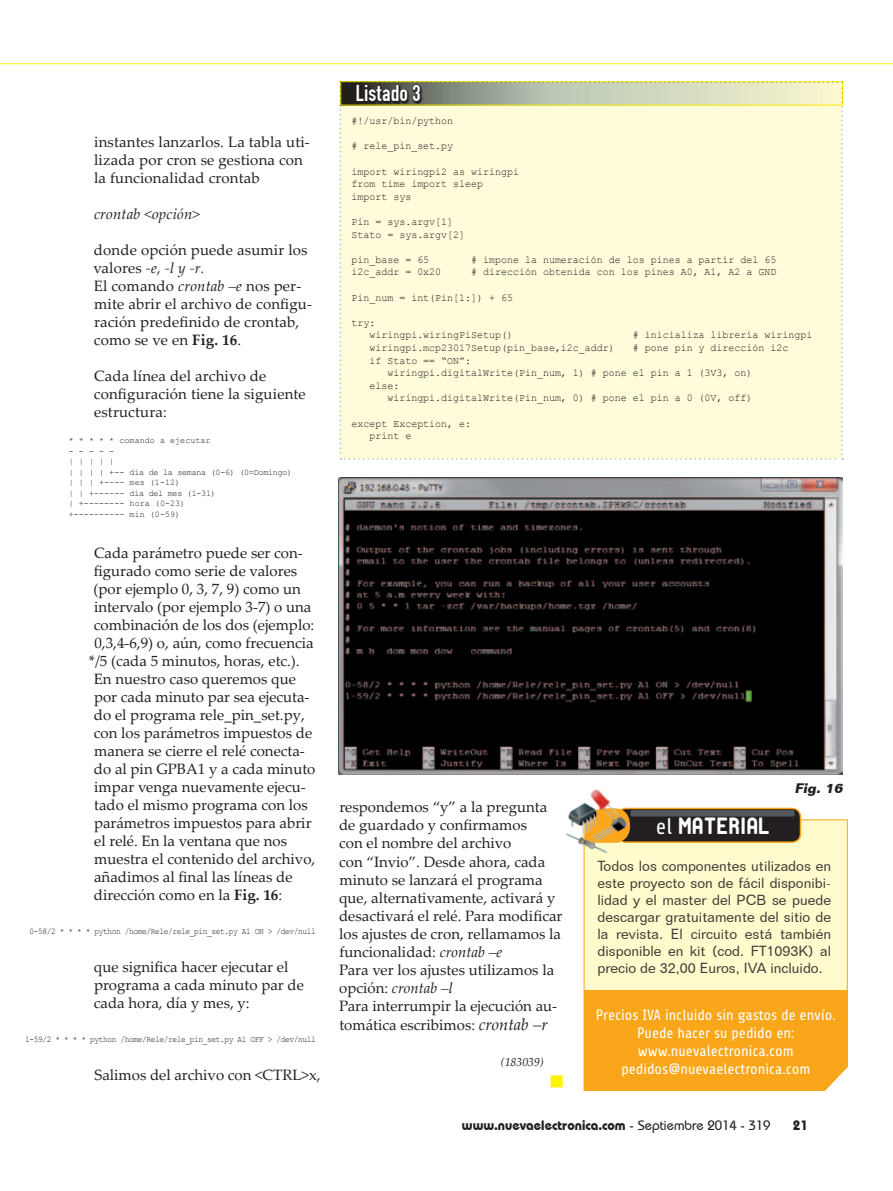
<style>
.page{position:relative;width:893px;height:1191px;background:#fff}
.page>*{position:absolute;margin:0;border:0;box-sizing:border-box;transform-origin:0 0}
.t1{font:24px "DIN 1451 Engschrift Regular";color:#fff}
.t2{font:22.5px "PTF NORDIC Round";color:#fff}
.t3{font:15px/18px "Palatino Linotype";color:#231f20}
.t4{font:15px/18px "Share";color:#fff;text-align:center}
.t5{font:italic 15px "Palatino Linotype";letter-spacing:.01em;color:#231f20}
.t6{font:14.25px/17.1px "Folio BT";color:#231f20;text-align:justify}
.t7{font:700 13.5px "Bauhaus IT Cby BT";color:#231f20}
.t8{font:italic 700 13.5px "Folio BT";color:#231f20}
.t9{font:italic 12px "Palatino Linotype";color:#231f20}
.t10{font:10.5px/12.6px "Courier New";color:#231f20;scale:.95 1}
.t11{font:8.7px/10.5px "Courier New";letter-spacing:-.025em;color:#231f20;scale:.95 1}
.t12{font:8.7px "Courier New";letter-spacing:-.05em;color:#231f20;scale:.9 1}
.t13{font:8.7px "Courier New";letter-spacing:.01em;color:#231f20;scale:.95 1}
.s1{font-style:italic}
.s2{font-weight:700}
.s3{font-style:italic;font-size:16.5px}
.s4{font-family:"Share"}
.s5{font-weight:500}
</style>
<div class="page">
<hr style="left:0;top:63px;width:893px;height:1px;background:#fff200">
<div style="left:340px;top:81px;width:503px;height:378px;background:#fffcdb"></div>
<img style="left:339px;top:477px;width:504px;height:298px">
<div style="left:584px;top:819px;width:264px;height:272px;background:#fffbcc;border:1px solid #faa61a"></div>
<div style="left:584px;top:990px;width:264px;height:101px;background:#faa61a"></div>
<div style="left:617px;top:808px;width:183px;height:34px;background:#231f20;border-radius:9px"></div>
<div style="left:617px;top:807px;width:184px;height:36px;border:2px solid #faa61a;border-radius:9px"></div>
<div style="left:631px;top:810px;width:164px;height:6px;background:#53585d;border-radius:2px"></div>
<img style="left:566px;top:789px;width:63px;height:65px">
<svg style="left:816px;top:1067px;width:32px;height:25px"></svg>
<p class="t3" style="left:94px;top:132px;width:217px">instantes lanzarlos. La tabla uti&shy;lizada por cron se gestiona con la funcionalidad crontab</p>
<p class="t5" style="left:94px;top:203px;width:107px">crontab &lt;opción&gt;</p>
<p class="t3" style="left:93px;top:240px;width:220px">donde opción puede asumir los valores <span class="s1">-e, -l y -r.<br></span>El comando <span class="s1">crontab –e</span> nos per&shy;mite abrir el archivo de configu&shy;ración predefinido de crontab, como se ve en <span class="s2">Fig. 16</span>.</p>
<p class="t3" style="left:94px;top:366px;width:213px">Cada línea del archivo de configuración tiene la siguiente estructura:</p>
<p class="t13" style="left:69px;top:435px;width:151px">* * * * * comando a ejecutar</p>
<p class="t11" style="left:69px;top:445px;width:237px">- - - - -<br>| | | | |<br>| | | | +-- día de la semana (0-6) (0=Domingo) | | | +---- mes (1-12)<br>| | +------ día del mes (1-31)<br>| +-------- hora (0-23)<br>+---------- min (0-59)</p>
<p class="t3" style="left:94px;top:543px;width:210px">Cada parámetro puede ser con-</p>
<p class="t3" style="left:94px;top:561px;width:205px">figurado como serie de valores</p>
<p class="t3" style="left:94px;top:579px;width:209px">(por ejemplo 0, 3, 7, 9) como un</p>
<p class="t3" style="left:94px;top:597px;width:219px">intervalo (por ejemplo 3-7) o una</p>
<p class="t3" style="left:94px;top:615px;width:222px">combinación de los dos (ejemplo:</p>
<p class="t3" style="left:94px;top:633px;width:221px">0,3,4-6,9) o, aún, como frecuencia</p>
<p class="t3" style="left:89px;top:651px;width:212px">*/5 (cada 5 minutos, horas, etc.).</p>
<p class="t3" style="left:94px;top:669px;width:204px">En nuestro caso queremos que</p>
<p class="t3" style="left:94px;top:687px;width:217px">por cada minuto par sea ejecuta-</p>
<p class="t3" style="left:94px;top:705px;width:212px">do el programa rele_pin_set.py,</p>
<p class="t3" style="left:94px;top:723px;width:220px">con los parámetros impuestos de</p>
<p class="t3" style="left:94px;top:741px;width:212px">manera se cierre el relé conecta-</p>
<p class="t3" style="left:94px;top:759px;width:223px">do al pin GPBA1 y a cada minuto</p>
<p class="t3" style="left:94px;top:777px;width:213px">impar venga nuevamente ejecu-</p>
<p class="t3" style="left:94px;top:795px;width:215px">tado el mismo programa con los</p>
<p class="t3" style="left:94px;top:813px;width:219px">parámetros impuestos para abrir</p>
<p class="t3" style="left:94px;top:831px;width:194px">el relé. En la ventana que nos</p>
<p class="t3" style="left:94px;top:849px;width:223px">muestra el contenido del archivo,</p>
<p class="t3" style="left:94px;top:867px;width:200px">añadimos al final las líneas de</p>
<p class="t3" style="left:94px;top:885px;width:190px">dirección como en la <span class="s2">Fig. 16</span>:</p>
<p class="t12" style="left:30px;top:925px;width:320px">0-58/2 * * * * python /home/Rele/rele_pin_set.py A1 ON &gt; /dev/null</p>
<p class="t3" style="left:94px;top:957px;width:212px">que significa hacer ejecutar el programa a cada minuto par de cada hora, día y mes, y:</p>
<p class="t12" style="left:25px;top:1033px;width:324px">1-59/2 * * * * python /home/Rele/rele_pin_set.py A1 OFF &gt; /dev/null</p>
<p class="t3" style="left:94px;top:1065px;width:228px">Salimos del archivo con &lt;CTRL&gt;x,</p>
<h1 class="t1" style="left:356px;top:79px;width:67px">Listado 3</h1>
<p class="t10" style="left:351px;top:114px;width:109px">#!/usr/bin/python</p>
<p class="t10" style="left:351px;top:139px;width:109px"># rele_pin_set.py</p>
<p class="t10" style="left:351px;top:165px;width:178px">import wiringpi2 as wiringpi from time import sleep import sys</p>
<p class="t10" style="left:351px;top:215px;width:121px">Pin = sys.argv[1]<br>Stato = sys.argv[2]</p>
<p class="t10" style="left:351px;top:253px;width:83px">pin_base = 65</p>
<p class="t10" style="left:471px;top:253px;width:323px"># impone la numeración de los pines a partír del 65</p>
<p class="t10" style="left:351px;top:265px;width:96px">i2c_addr = 0x20</p>
<p class="t10" style="left:471px;top:265px;width:323px"># dirección obtenida con los pines A0, A1, A2 a GND</p>
<p class="t10" style="left:351px;top:291px;width:172px">Pin_num = int(Pin[1:]) + 65</p>
<p class="t10" style="left:369px;top:316px;width:153px;text-indent:-18px">try: wiringpi.wiringPiSetup()</p>
<p class="t10" style="left:633px;top:328px;width:190px"># inicializa librería wiringpi</p>
<p class="t10" style="left:369px;top:341px;width:260px">wiringpi.mcp23017Setup(pin_base,i2c_addr)</p>
<p class="t10" style="left:633px;top:341px;width:165px"># pone pin y dirección i2c</p>
<p class="t10" style="left:369px;top:354px;width:109px">if Stato == “ON”:</p>
<p class="t10" style="left:387px;top:366px;width:386px">wiringpi.digitalWrite(Pin_num, 1) # pone el pin a 1 (3V3, on)</p>
<p class="t10" style="left:369px;top:379px;width:33px">else:</p>
<p class="t10" style="left:387px;top:391px;width:386px">wiringpi.digitalWrite(Pin_num, 0) # pone el pin a 0 (0V, off)</p>
<p class="t10" style="left:369px;top:417px;width:109px;text-indent:-18px">except Exception, e: print e</p>
<p class="t3" style="left:339px;top:797px;width:225px">respondemos “y” a la pregunta de guardado y confirmamos<br>con el nombre del archivo<br>con “Invio”. Desde ahora, cada minuto se lanzará el programa que, alternativamente, activará y desactivará el relé. Para modificar los ajustes de cron, rellamamos la funcionalidad: <span class="s1">crontab –e<br></span>Para ver los ajustes utilizamos la opción: <span class="s1">crontab –l<br></span>Para interrumpir la ejecución au-</p>
<p class="t3" style="left:339px;top:1015px;width:210px">tomática escribimos: <span class="s3">crontab –r</span></p>
<p class="t9" style="left:501px;top:1053px;width:45px">(183039)</p>
<h2 class="t2" style="left:656px;top:814px;width:116px"><span class="s4">el</span> MATERIAL</h2>
<p class="t8" style="left:794px;top:780px;width:53px">Fig. 16</p>
<p class="t6" style="left:597px;top:857px;width:235px">Todos los componentes utilizados en este proyecto son de fácil disponibi&shy;lidad y el master del PCB se puede descargar gratuitamente del sitio de la revista. El circuito está también disponible en kit (cod. FT1093K) al precio de 32,00 Euros, IVA incluido.</p>
<p class="t4" style="left:596px;top:1005px;width:241px">Precios IVA incluido sin gastos de envío.<br>Puede hacer su pedido en: www.nuevalectronica.com pedidos@nuevaelectronica.com</p>
<p class="t7" style="left:462px;top:1117px;width:310px">www.nuevaelectronica.com <span class="s5">- Septiembre 2014 - 319</span></p>
<p class="t7" style="left:793px;top:1117px;width:17px">21</p>
</div>
